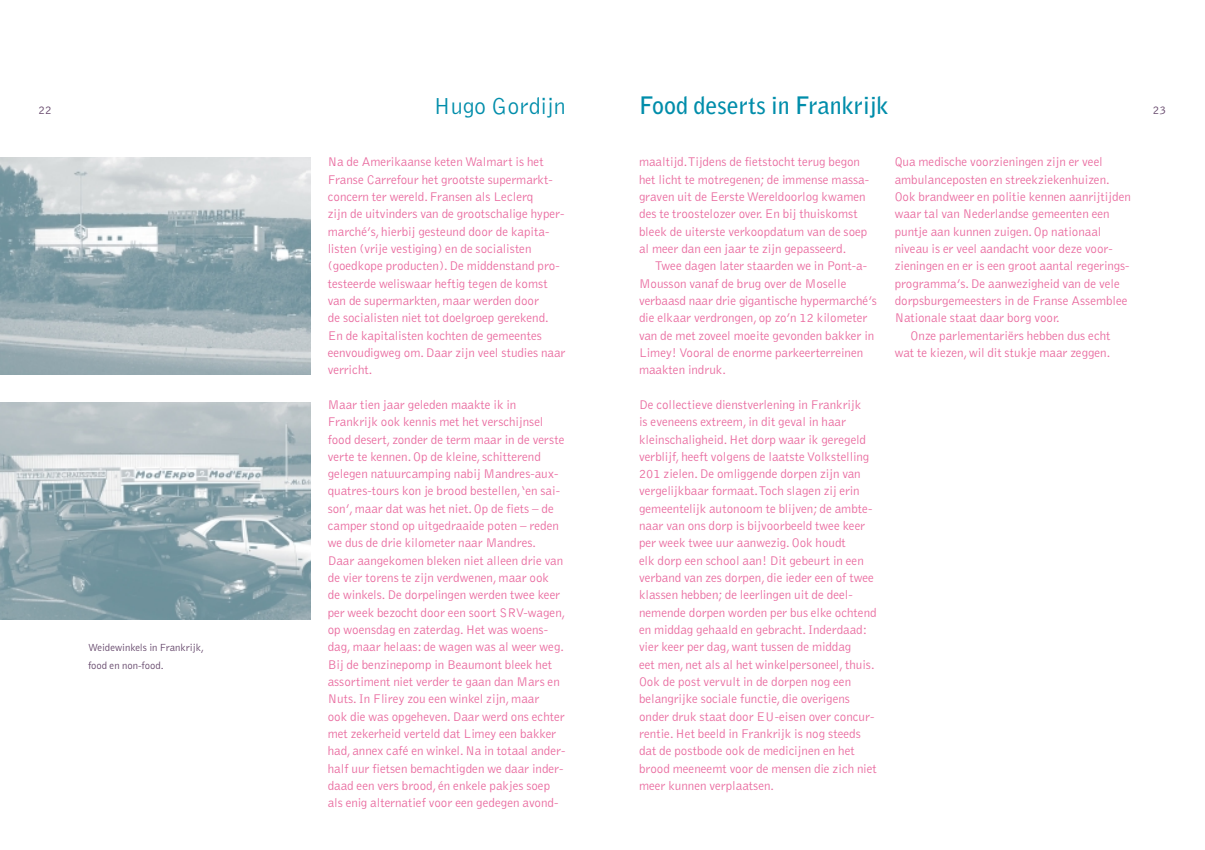
<style>
.page{position:relative;width:1205px;height:850px;background:#fff}
.page>*{position:absolute;margin:0;border:0;box-sizing:border-box;transform-origin:0 0}
.t1{font:700 24px "Bell Gothic";color:#008daa}
.t2{font:300 24px "Bell Gothic";color:#008daa}
.t3{font:300 13px/17.4px "Bell Gothic";color:#e9699e}
.t4{font:300 12px "Bell Gothic";color:#604166}
.t5{font:300 10.62px/17.4px "Bell Gothic";color:#604166}
</style>
<div class="page">
<img style="left:0;top:157px;width:310px;height:217px">
<img style="left:0;top:403px;width:310px;height:217px">
<h1 class="t1" style="left:639px;top:96px;width:251px">Food deserts in Frankrijk</h1>
<h1 class="t2" style="left:433px;top:97px;width:134px">Hugo Gordijn</h1>
<p class="t4" style="left:39px;top:106px;width:15px">22</p>
<p class="t4" style="left:1153px;top:106px;width:15px">23</p>
<p class="t5" style="left:88px;top:640px;width:118px">Weidewinkels in Frankrijk, food en non-food.</p>
<p class="t3" style="left:328px;top:154px;width:239px">Na de Amerikaanse keten Walmart is het Franse Carrefour het grootste supermarkt&shy;concern ter wereld. Fransen als Leclerq<br>zijn de uitvinders van de grootschalige hyper&shy;marché’s, hierbij gesteund door de kapita&shy;listen (vrije vestiging) en de socialisten (goedkope producten). De middenstand pro&shy;testeerde weliswaar heftig tegen de komst van de supermarkten, maar werden door<br>de socialisten niet tot doelgroep gerekend.<br>En de kapitalisten kochten de gemeentes eenvoudigweg om. Daar zijn veel studies naar verricht.</p>
<p class="t3" style="left:328px;top:397px;width:239px">Maar tien jaar geleden maakte ik in Frankrijk ook kennis met het verschijnsel food desert, zonder de term maar in de verste verte te kennen. Op de kleine, schitterend gelegen natuurcamping nabij Mandres-aux&shy;quatres-tours kon je brood bestellen,‘en sai&shy;son’, maar dat was het niet. Op de fiets – de camper stond op uitgedraaide poten – reden we dus de drie kilometer naar Mandres.<br>Daar aangekomen bleken niet alleen drie van de vier torens te zijn verdwenen, maar ook<br>de winkels. De dorpelingen werden twee keer per week bezocht door een soort SRV-wagen, op woensdag en zaterdag. Het was woens&shy;dag, maar helaas: de wagen was al weer weg.<br>Bij de benzinepomp in Beaumont bleek het assortiment niet verder te gaan dan Mars en Nuts. In Flirey zou een winkel zijn, maar<br>ook die was opgeheven. Daar werd ons echter met zekerheid verteld dat Limey een bakker had,annex café en winkel.Na in totaal ander&shy;half uur fietsen bemachtigden we daar inder&shy;daad een vers brood, én enkele pakjes soep als enig alternatief voor een gedegen avond-</p>
<p class="t3" style="left:639px;top:154px;width:232px">maaltijd.Tijdens de fietstocht terug begon het licht te motregenen; de immense massa&shy;graven uit de Eerste Wereldoorlog kwamen des te troostelozer over. En bij thuiskomst bleek de uiterste verkoopdatum van de soep al meer dan een jaar te zijn gepasseerd.</p>
<p class="t3" style="left:639px;top:258px;width:239px;text-indent:16px">Twee dagen later staarden we in Pont-a-Mousson vanaf de brug over de Moselle verbaasd naar drie gigantische hypermarché’s die elkaar verdrongen, op zo’n 12 kilometer van de met zoveel moeite gevonden bakker in Limey! Vooral de enorme parkeerterreinen maakten indruk.</p>
<p class="t3" style="left:639px;top:397px;width:239px">De collectieve dienstverlening in Frankrijk<br>is eveneens extreem, in dit geval in haar kleinschaligheid. Het dorp waar ik geregeld verblijf, heeft volgens de laatste Volkstelling 201 zielen. De omliggende dorpen zijn van vergelijkbaar formaat.Toch slagen zij erin gemeentelijk autonoom te blijven; de ambte&shy;naar van ons dorp is bijvoorbeeld twee keer per week twee uur aanwezig. Ook houdt<br>elk dorp een school aan! Dit gebeurt in een verband van zes dorpen, die ieder een of twee klassen hebben; de leerlingen uit de deel&shy;nemende dorpen worden per bus elke ochtend en middag gehaald en gebracht. Inderdaad: vier keer per dag, want tussen de middag<br>eet men, net als al het winkelpersoneel, thuis.<br>Ook de post vervult in de dorpen nog een belangrijke sociale functie, die overigens onder druk staat door EU-eisen over concur&shy;rentie. Het beeld in Frankrijk is nog steeds dat de postbode ook de medicijnen en het brood meeneemt voor de mensen die zich niet meer kunnen verplaatsen.</p>
<p class="t3" style="left:895px;top:154px;width:210px">Qua medische voorzieningen zijn er veel</p>
<p class="t3" style="left:895px;top:171px;width:217px">ambulanceposten en streekziekenhuizen.</p>
<p class="t3" style="left:895px;top:189px;width:238px">Ook brandweer en politie kennen aanrijtijden</p>
<p class="t3" style="left:895px;top:206px;width:217px">waar tal van Nederlandse gemeenten een</p>
<p class="t3" style="left:895px;top:223px;width:208px">puntje aan kunnen zuigen. Op nationaal</p>
<p class="t3" style="left:895px;top:241px;width:220px">niveau is er veel aandacht voor deze voor-</p>
<p class="t3" style="left:895px;top:258px;width:236px">zieningen en er is een groot aantal regerings-</p>
<p class="t3" style="left:895px;top:275px;width:227px">programma’s. De aanwezigheid van de vele</p>
<p class="t3" style="left:895px;top:293px;width:234px">dorpsburgemeesters in de Franse Assemblee</p>
<p class="t3" style="left:895px;top:310px;width:167px">Nationale staat daar borg voor.</p>
<p class="t3" style="left:911px;top:327px;width:201px">Onze parlementariërs hebben dus echt</p>
<p class="t3" style="left:895px;top:345px;width:217px">wat te kiezen, wil dit stukje maar zeggen.</p>
</div>
